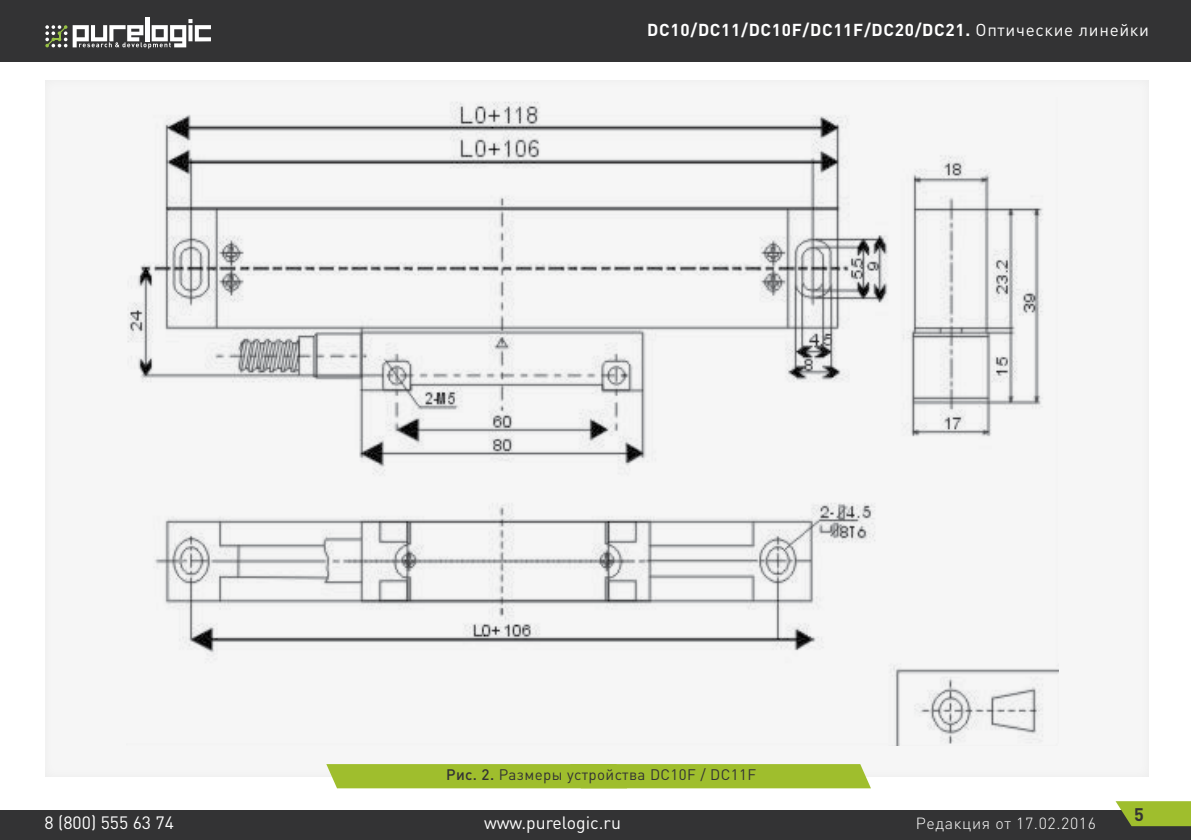
<style>
.page{position:relative;width:1191px;height:840px;background:#fff}
.page>*{position:absolute;margin:0;border:0;box-sizing:border-box;transform-origin:0 0}
.t1{font:700 18px "DIN Pro";color:#333334}
.t2{font:17.6px "DIN Pro";color:#fff}
.t3{font:700 17px "DIN Pro";letter-spacing:.04em;color:#fff}
.t4{font:300 16px "DIN Pro";letter-spacing:.04em;color:#fff}
.t5{font:15.2px "DIN Pro";letter-spacing:.025em;color:#333334}
.s1{font-weight:400}
.s2{font-weight:500}
</style>
<div class="page">
<div style="left:0;top:0;width:1191px;height:61px;background:#333334"></div>
<hr style="left:145px;top:17px;width:4px;height:24px;background:#fff">
<svg style="left:45px;top:25px;width:22px;height:22px"></svg>
<svg style="left:73px;top:19px;width:138px;height:30px"></svg>
<div style="left:0;top:810px;width:1191px;height:29px;background:#333334"></div>
<svg style="left:1115px;top:801px;width:76px;height:24px;background:#97b232"></svg>
<div style="left:27px;top:66px;width:1138px;height:710px;background:#f6f6f6"></div>
<div style="left:326px;top:764px;width:545px;height:23px;background:#9fbe2d"></div>
<img style="left:127px;top:102px;width:931px;height:642px">
<p class="t3" style="left:647px;top:18px;width:503px">DC10/DC11/DC10F/DC11F/DC20/DC21. <span class="s1">Оптические линейки</span></p>
<p class="t5" style="left:446px;top:763px;width:311px"><span class="s2">Рис. 2.</span> Размеры устройства DC10F / DC11F</p>
<p class="t2" style="left:45px;top:810px;width:131px">8 (800) 555 63 74</p>
<p class="t2" style="left:484px;top:810px;width:138px">www.purelogic.ru</p>
<p class="t4" style="left:916px;top:812px;width:182px">Редакция от 17.02.2016</p>
<p class="t1" style="left:1134px;top:801px;width:11px">5</p>
</div>
